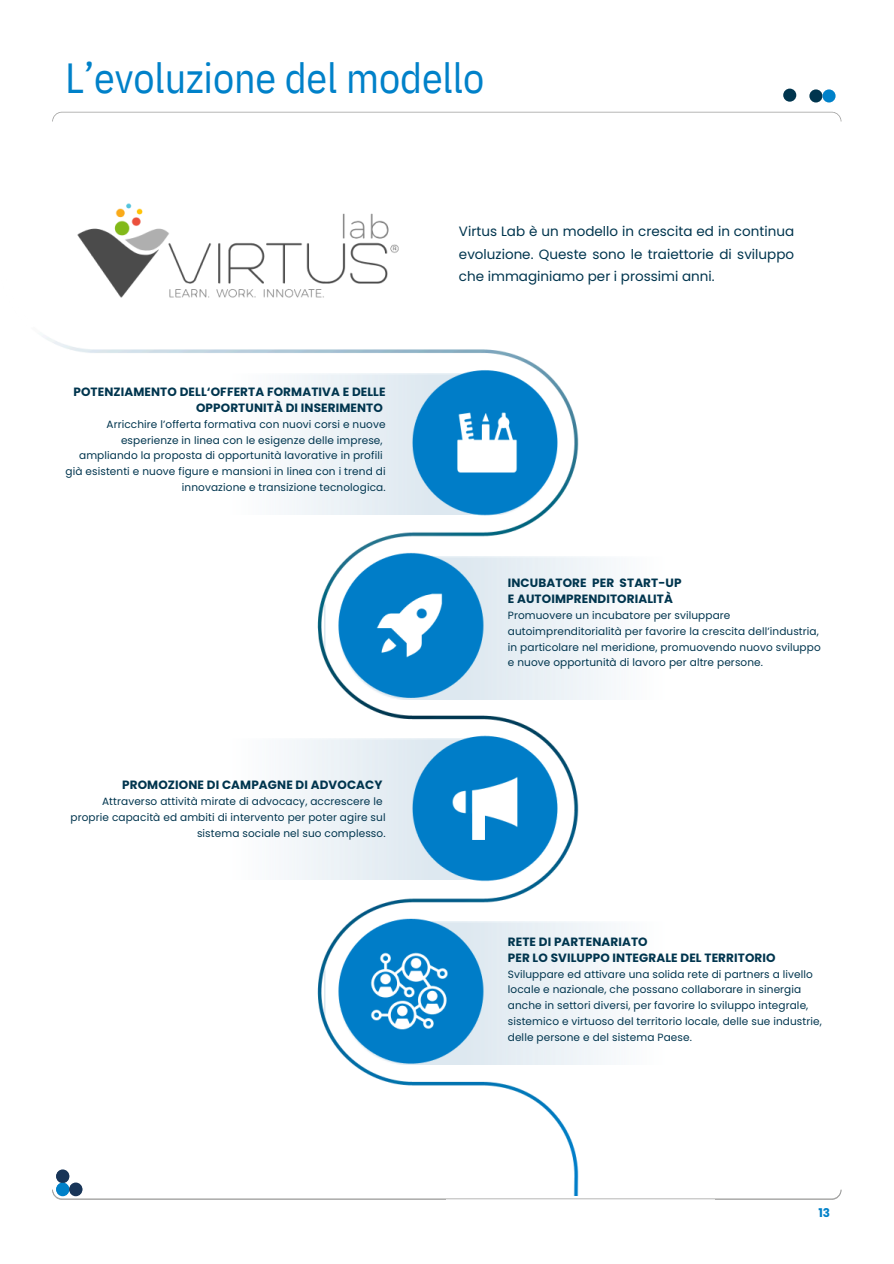
<style>
.page{position:relative;width:894px;height:1264px;background:#fff}
.page>*{position:absolute;margin:0;border:0;box-sizing:border-box;transform-origin:0 0}
.t1{font:42px "IBM Plex Sans Cond";letter-spacing:-.005em;color:#0081c9}
.t2{font:13.5px/22.5px "Poppins";color:#00354e;text-align:justify}
.t3{font:700 12px/15.8px "Poppins";letter-spacing:.01em;color:#00354e}
.t4{font:700 12px "Poppins";color:#0081c9}
.t5{font:10.5px/15.8px "Poppins";letter-spacing:.01em;color:#00354e;text-align:right}
</style>
<div class="page">
<img style="left:45px;top:203px;width:548px;height:997px">
<svg style="left:52px;top:112px;width:789px;height:9px"></svg>
<div style="left:809px;top:89px;width:13px;height:13px;background:#00354e;border-radius:50%"></div>
<div style="left:822px;top:89px;width:13px;height:13px;background:#0081c9;border-radius:50%"></div>
<div style="left:783px;top:89px;width:13px;height:13px;background:#00354e;border-radius:50%"></div>
<div style="left:446px;top:1196px;width:268px;height:67px;background:#fff"></div>
<svg style="left:52px;top:1189px;width:789px;height:10px"></svg>
<div style="left:56px;top:1182px;width:13px;height:13px;background:#0081c9;border-radius:50%"></div>
<div style="left:69px;top:1182px;width:13px;height:13px;background:#183558;border-radius:50%"></div>
<div style="left:56px;top:1169px;width:13px;height:13px;background:#183558;border-radius:50%"></div>
<p class="t1" style="left:65px;top:50px;width:420px">L’evoluzione del modello</p>
<p class="t3" style="left:73px;top:384px;width:313px;text-align:right">POTENZIAMENTO DELL‘OFFERTA FORMATIVA E DELLE<br>OPPORTUNITÀ DI INSERIMENTO</p>
<p class="t5" style="left:106px;top:416px;width:280px">Arricchire l’offerta formativa con nuovi corsi e nuove esperienze in linea con le esigenze delle imprese,</p>
<h3 class="t5" style="left:79px;top:448px;width:305px">ampliando la proposta di opportunità lavorative in profili</h3>
<p class="t5" style="left:65px;top:463px;width:321px">già esistenti e nuove figure e mansioni in linea con i trend di innovazione e transizione tecnologica.</p>
<h1 class="t3" style="left:122px;top:776px;width:262px">PROMOZIONE DI CAMPAGNE DI ADVOCACY</h1>
<p class="t5" style="left:102px;top:793px;width:282px">Attraverso attività mirate di advocacy, accrescere le</p>
<h2 class="t5" style="left:71px;top:809px;width:316px">proprie capacità ed ambiti di intervento per poter agire sul sistema sociale nel suo complesso.</h2>
<p class="t2" style="left:459px;top:220px;width:336px">Virtus Lab è un modello in crescita ed in continua evoluzione. Queste sono le traiettorie di sviluppo che immaginiamo per i prossimi anni.</p>
<p class="t3" style="left:507px;top:575px;width:175px">INCUBATORE PER START-UP<br>E AUTOIMPRENDITORIALITÀ</p>
<p class="t5" style="left:507px;top:607px;width:314px;text-align:left">Promuovere un incubatore per sviluppare autoimprenditorialità per favorire la crescita dell’industria, in particolare nel meridione, promuovendo nuovo sviluppo e nuove opportunità di lavoro per altre persone.</p>
<h3 class="t3" style="left:507px;top:933px;width:269px">RETE DI PARTENARIATO<br>PER LO SVILUPPO INTEGRALE DEL TERRITORIO</h3>
<h3 class="t5" style="left:507px;top:966px;width:315px;text-align:left">Sviluppare ed attivare una solida rete di partners a livello locale e nazionale, che possano collaborare in sinergia anche in settori diversi, per favorire lo sviluppo integrale, sistemico e virtuoso del territorio locale, delle sue industrie, delle persone e del sistema Paese.</h3>
<p class="t4" style="left:818px;top:1204px;width:13px">13</p>
</div>
